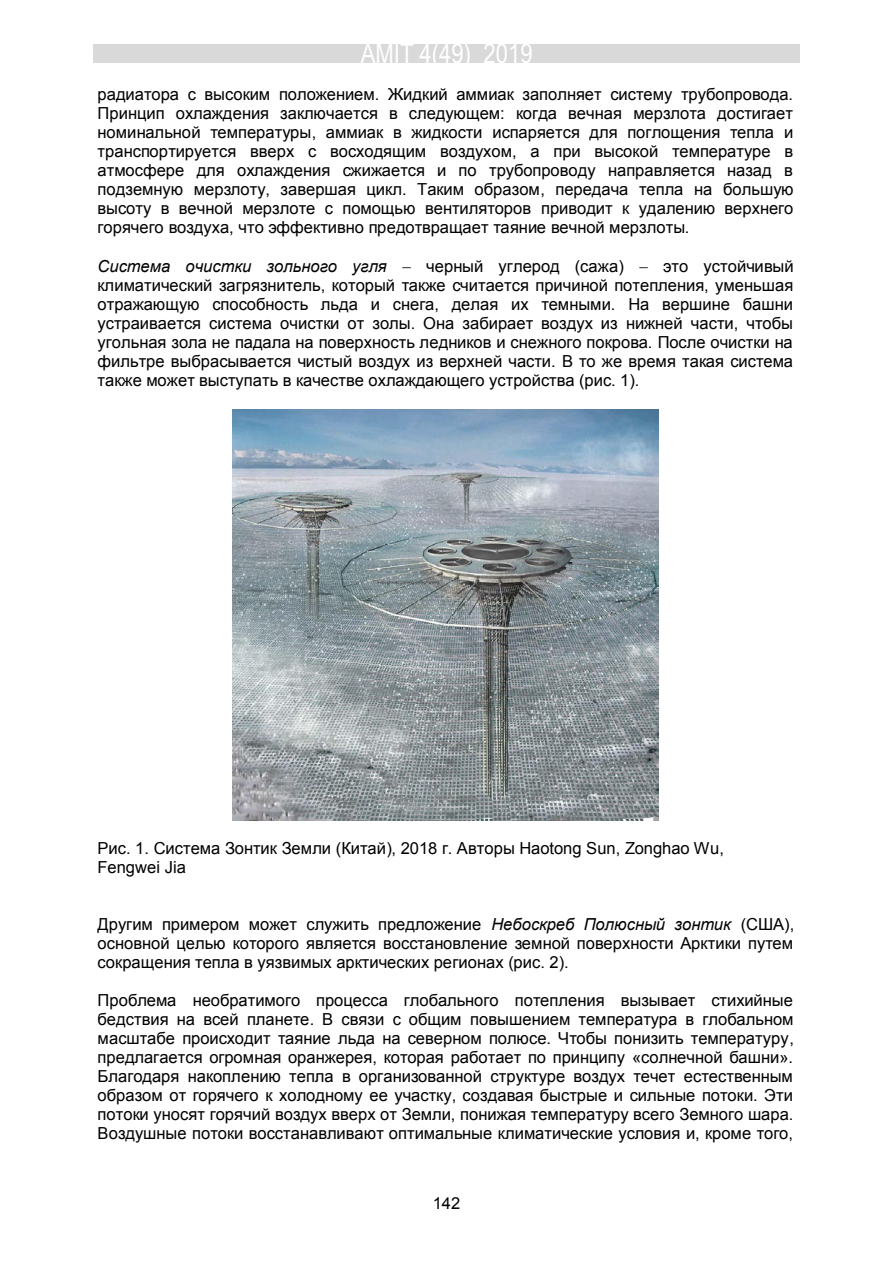
<style>
.page{position:relative;width:893px;height:1263px;background:#fff}
.page>*{position:absolute;margin:0;border:0;box-sizing:border-box;transform-origin:0 0}
.t1{font:27px "Arial Narrow";color:#fff}
.t2{font:16.5px/19px "Arial";color:#000;text-align:justify}
.t3{font:italic 16.5px "Arial";color:#000}
.t4{font:16.5px "Arial";color:#000}
.s1{font-style:inherit}
.s2{font-style:italic}
</style>
<div class="page">
<div style="left:93px;top:44px;width:707px;height:19px;background:#d9d9d9"></div>
<img style="left:232px;top:409px;width:426px;height:411px">
<h1 class="t1" style="left:361px;top:34px;width:173px">AMIT 4(49) 2019</h1>
<p class="t2" style="left:97px;top:85px;width:698px">радиатора с высоким положением. Жидкий аммиак заполняет систему трубопровода.<br>Принцип охлаждения заключается в следующем: когда вечная мерзлота достигает номинальной температуры, аммиак в жидкости испаряется для поглощения тепла и транспортируется вверх с восходящим воздухом, а при высокой температуре в атмосфере для охлаждения сжижается и по трубопроводу направляется назад в подземную мерзлоту, завершая цикл. Таким образом<span class="s1">,</span> передача тепла на большую высоту в вечной мерзлоте с помощью вентиляторов приводит к удалению верхнего горячего воздуха, что эффективно предотвращает таяние вечной мерзлоты.</p>
<p class="t3" style="left:97px;top:256px;width:291px">Система очистки зольного угля</p>
<p class="t2" style="left:426px;top:257px;width:199px">черный углерод (сажа)</p>
<p class="t2" style="left:97px;top:257px;width:698px;text-indent:566px">это устойчивый климатический загрязнитель, который также считается причиной потепления, уменьшая отражающую способность льда и снега, делая их темными. На вершине башни устраивается система очистки от золы. Она забирает воздух из нижней части, чтобы угольная зола не падала на поверхность ледников и снежного покрова. После очистки на фильтре выбрасывается чистый воздух из верхней части. В то же время такая система также может выступать в качестве охлаждающего устройства (рис. 1).</p>
<p class="t2" style="left:97px;top:839px;width:628px">Рис. 1. Система Зонтик Земли (Китай), 2018 г. Авторы <span class="s1">Haotong Sun, Zonghao Wu,<br>Fengwei Jia</span></p>
<p class="t2" style="left:98px;top:915px;width:698px">Другим примером может служить предложение <span class="s2">Небоскреб Полюсный зонтик</span> (США)<span class="s1">, </span>основной целью которого является восстановление земной поверхности Арктики путем сокращения тепла в уязвимых арктических регионах (рис. 2)<span class="s1">.</span></p>
<p class="t2" style="left:98px;top:991px;width:698px">Проблема необратимого процесса глобального потепления вызывает стихийные бедствия на всей планете. В связи с общим повышением температура в глобальном масштабе происходит таяние льда на северном полюсе. Чтобы понизить температуру<span class="s1">, </span>предлагается огромная оранжерея, которая работает по принципу «солнечной башни».<br>Благодаря накоплению тепла в организованной структуре воздух течет естественным образом от горячего к холодному ее участку, создавая быстрые и сильные потоки. Эти потоки уносят горячий воздух вверх от Земли, понижая температуру всего Земного шара.<br>Воздушные потоки восстанавливают оптимальные климатические условия и, кроме того,</p>
<p class="t4" style="left:433px;top:1192px;width:29px">142</p>
</div>
